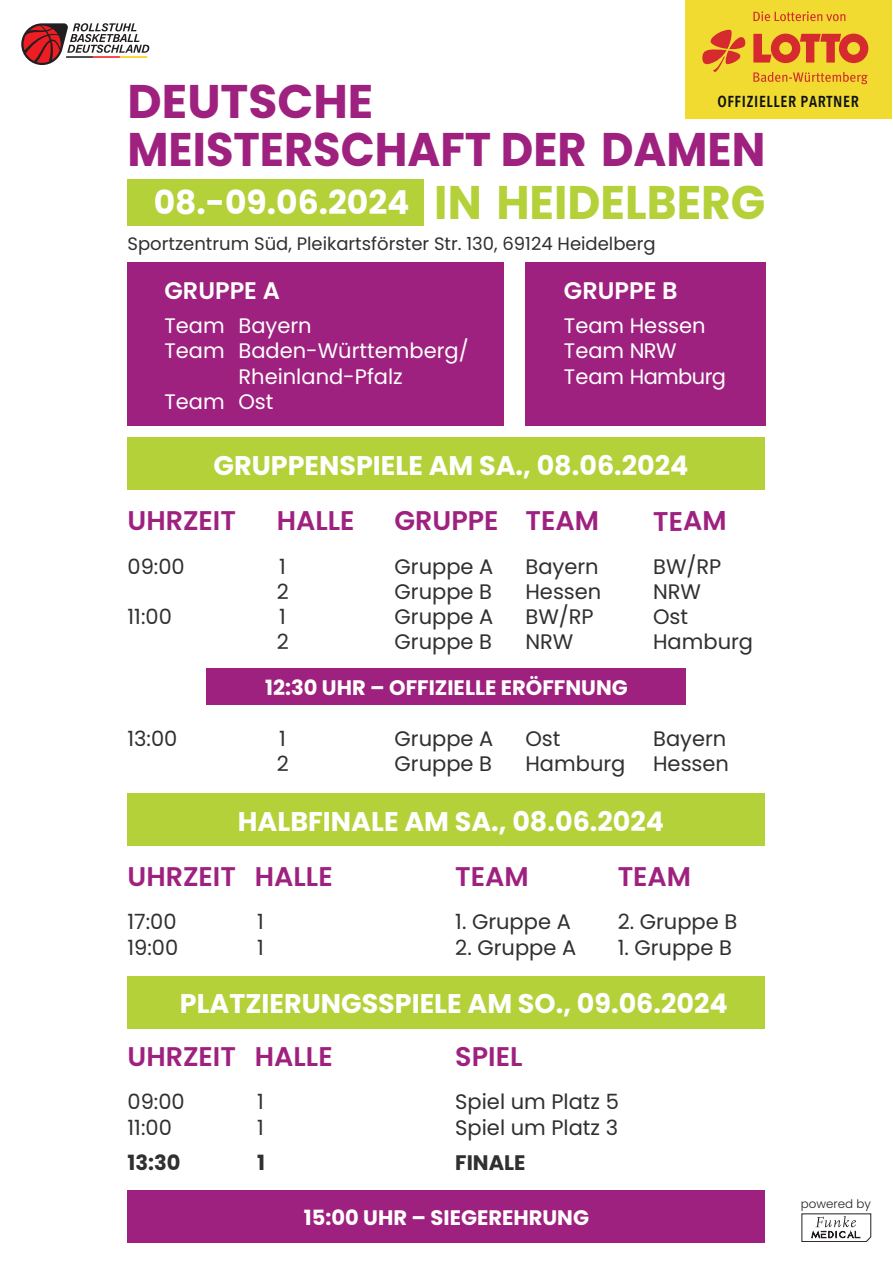
<style>
.page{position:relative;width:893px;height:1263px;background:#fff}
.page>*{position:absolute;margin:0;border:0;box-sizing:border-box;transform-origin:0 0}
.t1{font:700 47.1px/48px "Poppins";color:#9f217f}
.t2{font:700 47.1px "Poppins";color:#b4d13a;scale:.96 1}
.t3{font:700 33px "Poppins";color:#fff}
.t4{font:700 27px "Poppins";color:#fff}
.t5{font:600 27px "Poppins";color:#9f217f}
.t6{font:600 24px "Poppins";color:#fff}
.t7{font:21px/25.2px "Poppins";color:#312f30}
.t8{font:21px/25.2px "Poppins";color:#fff}
.t9{font:700 21px "Poppins";color:#fff}
.t10{font:700 21px "Poppins";color:#312f30}
.t11{font:18px "Poppins";color:#312f30}
.t12{font:600 15.9px "Avenir Next Condensed";letter-spacing:.04em;color:#0f1313}
.t13{font:300 11.85px "Poppins";color:#231f20}
</style>
<div class="page">
<div style="left:128px;top:263px;width:376px;height:163px;background:#9f217f"></div>
<div style="left:525px;top:263px;width:241px;height:163px;background:#9f217f"></div>
<div style="left:128px;top:179px;width:296px;height:46px;background:#b4d13a"></div>
<div style="left:128px;top:437px;width:637px;height:53px;background:#b4d13a"></div>
<div style="left:207px;top:668px;width:479px;height:36px;background:#9f217f"></div>
<div style="left:128px;top:793px;width:637px;height:53px;background:#b4d13a"></div>
<div style="left:128px;top:976px;width:637px;height:52px;background:#b4d13a"></div>
<div style="left:128px;top:1190px;width:637px;height:53px;background:#9f217f"></div>
<svg style="left:802px;top:1214px;width:69px;height:28px"></svg>
<svg style="left:21px;top:23px;width:128px;height:42px"></svg>
<hr style="left:93px;top:56px;width:27px;height:2px;background:#ee1d23">
<hr style="left:66px;top:56px;width:27px;height:2px;background:#231f20">
<hr style="left:120px;top:56px;width:27px;height:2px;background:#feca0a">
<div style="left:685px;top:0;width:206px;height:118px;background:#f1db31"></div>
<svg style="left:702px;top:30px;width:43px;height:42px"></svg>
<svg style="left:753px;top:34px;width:115px;height:29px"></svg>
<svg style="left:753px;top:72px;width:115px;height:12px"></svg>
<svg style="left:753px;top:11px;width:92px;height:10px"></svg>
<h1 class="t1" style="left:128px;top:78px;width:639px">DEUTSCHE<br>MEISTERSCHAFT DER DAMEN</h1>
<h1 class="t2" style="left:434px;top:176px;width:346px">IN HEIDELBERG</h1>
<p class="t12" style="left:717px;top:88px;width:143px">OFFIZIELLER PARTNER</p>
<h2 class="t3" style="left:154px;top:184px;width:257px">08.-09.06.2024</h2>
<p class="t11" style="left:128px;top:233px;width:529px">Sportzentrum Süd, Pleikartsförster Str. 130, 69124 Heidelberg</p>
<p class="t6" style="left:165px;top:277px;width:117px">GRUPPE A</p>
<p class="t8" style="left:165px;top:313px;width:149px">Team Bayern</p>
<p class="t8" style="left:165px;top:339px;width:306px">Team Baden-Württemberg/</p>
<p class="t8" style="left:238px;top:364px;width:166px">Rheinland-Pfalz</p>
<p class="t8" style="left:165px;top:389px;width:111px">Team Ost</p>
<p class="t6" style="left:564px;top:277px;width:115px">GRUPPE B</p>
<p class="t8" style="left:564px;top:313px;width:164px">Team Hessen<br>Team NRW<br>Team Hamburg</p>
<p class="t4" style="left:214px;top:450px;width:476px">GRUPPENSPIELE AM SA., 08.06.2024</p>
<p class="t5" style="left:128px;top:505px;width:110px">UHRZEIT</p>
<p class="t7" style="left:128px;top:554px;width:59px">09:00</p>
<p class="t7" style="left:128px;top:604px;width:46px">11:00</p>
<p class="t7" style="left:128px;top:726px;width:51px">13:00</p>
<p class="t5" style="left:277px;top:505px;width:79px">HALLE</p>
<p class="t7" style="left:277px;top:554px;width:14px">1<br>2<br>1<br>2</p>
<p class="t5" style="left:395px;top:505px;width:105px">GRUPPE</p>
<p class="t7" style="left:395px;top:554px;width:100px;text-align:justify">Gruppe A Gruppe B Gruppe A Gruppe B</p>
<p class="t5" style="left:525px;top:505px;width:75px">TEAM</p>
<p class="t7" style="left:525px;top:554px;width:77px">Bayern<br>Hessen<br>BW/RP<br>NRW</p>
<p class="t5" style="left:653px;top:505px;width:75px">TEAM</p>
<p class="t7" style="left:653px;top:554px;width:102px">BW/RP<br>NRW<br>Ost<br>Hamburg</p>
<p class="t9" style="left:265px;top:676px;width:364px">12:30 UHR – OFFIZIELLE ERÖFFNUNG</p>
<p class="t7" style="left:277px;top:726px;width:14px">1<br>2</p>
<p class="t7" style="left:395px;top:726px;width:100px">Gruppe A<br>Gruppe B</p>
<p class="t7" style="left:525px;top:726px;width:102px">Ost<br>Hamburg</p>
<p class="t7" style="left:653px;top:726px;width:77px">Bayern<br>Hessen</p>
<p class="t4" style="left:238px;top:805px;width:428px">HALBFINALE AM SA., 08.06.2024</p>
<p class="t5" style="left:128px;top:861px;width:110px">UHRZEIT</p>
<p class="t7" style="left:128px;top:909px;width:52px">17:00<br>19:00</p>
<p class="t5" style="left:255px;top:861px;width:79px">HALLE</p>
<p class="t7" style="left:257px;top:909px;width:8px">1<br>1</p>
<p class="t5" style="left:455px;top:861px;width:75px">TEAM</p>
<p class="t7" style="left:455px;top:909px;width:117px">1. Gruppe A</p>
<p class="t7" style="left:455px;top:935px;width:122px">2. Gruppe A</p>
<p class="t5" style="left:618px;top:861px;width:75px">TEAM</p>
<p class="t7" style="left:618px;top:909px;width:121px">2. Gruppe B</p>
<p class="t7" style="left:618px;top:935px;width:116px">1. Gruppe B</p>
<p class="t4" style="left:180px;top:988px;width:549px">PLATZIERUNGSSPIELE AM SO., 09.06.2024</p>
<p class="t5" style="left:128px;top:1041px;width:110px">UHRZEIT</p>
<p class="t7" style="left:128px;top:1089px;width:59px">09:00<br>11:00</p>
<p class="t5" style="left:255px;top:1041px;width:79px">HALLE</p>
<p class="t7" style="left:257px;top:1089px;width:8px">1<br>1</p>
<p class="t5" style="left:455px;top:1041px;width:69px">SPIEL</p>
<p class="t7" style="left:455px;top:1089px;width:165px">Spiel um Platz 5<br>Spiel um Platz 3</p>
<p class="t10" style="left:128px;top:1150px;width:54px">13:30</p>
<p class="t10" style="left:257px;top:1150px;width:9px">1</p>
<p class="t10" style="left:455px;top:1150px;width:72px">FINALE</p>
<p class="t9" style="left:304px;top:1206px;width:287px">15:00 UHR – SIEGEREHRUNG</p>
<p class="t13" style="left:801px;top:1196px;width:72px">powered by</p>
</div>
